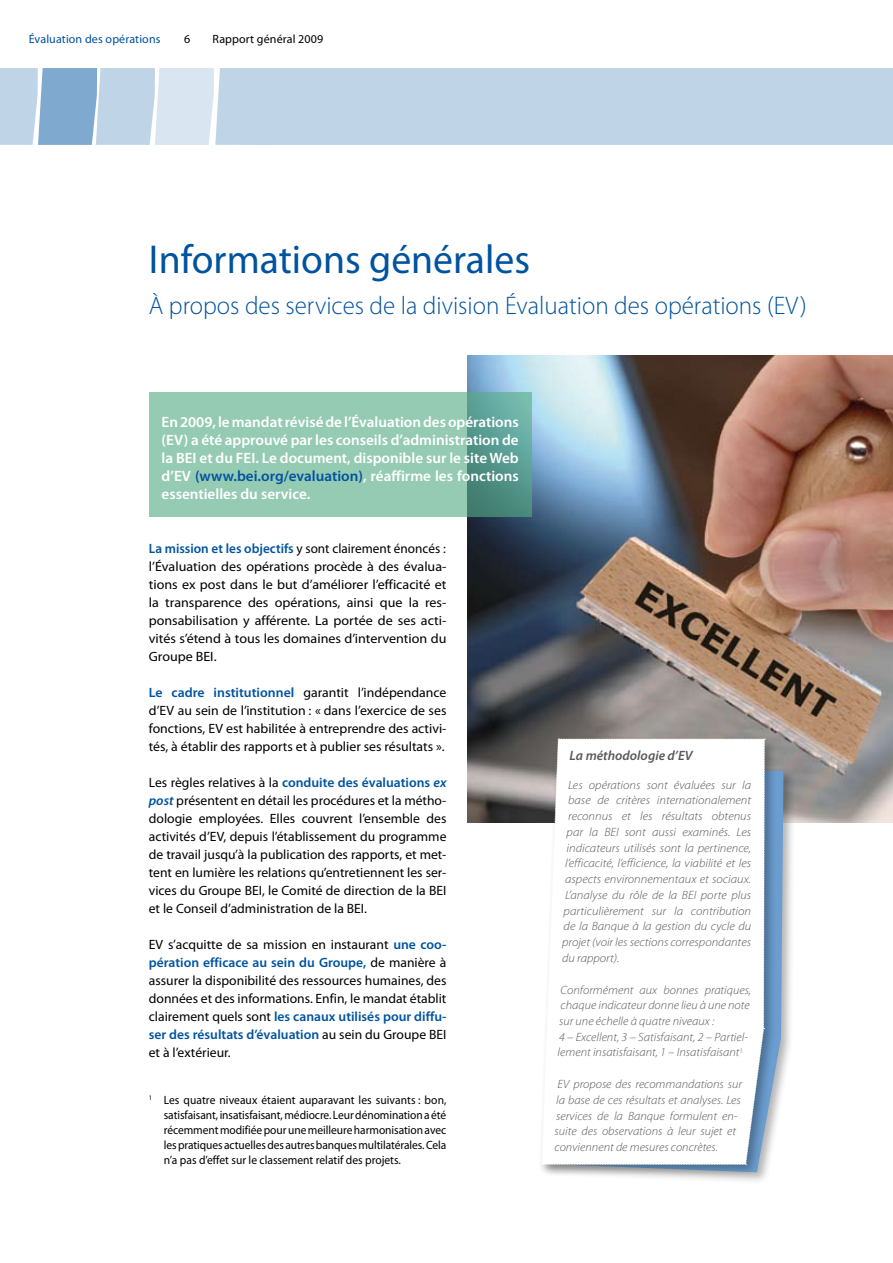
<style>
.page{position:relative;width:893px;height:1263px;background:#fff}
.page>*{position:absolute;margin:0;border:0;box-sizing:border-box;transform-origin:0 0}
.t1{font:40.5px "Myriad Pro";color:#00539f}
.t2{font:300 25.5px "Myriad Pro";color:#00539f}
.t3{font:600 15px/18px "Myriad Pro";color:#fff;text-align:justify}
.t4{font:13.5px/18px "Myriad Pro";color:#000;text-align:justify}
.t5{font:italic 600 13.5px "Myriad Pro";color:#58585a}
.t6{font:italic 300 12px "Myriad Pro";color:#58585a;scale:1.06 1}
.t7{font:italic 300 12px/15.8px "Myriad Pro";color:#58585a;scale:1.04 1}
.t8{font:12px/15px "Myriad Pro";color:#000;text-align:justify;scale:.96 1}
.t9{font:12px "Myriad Pro";letter-spacing:.01em;color:#00519e}
.t10{font:12px "Myriad Pro";color:#000}
.s1{color:#00539f}
.s2{font-weight:600;color:#00539f}
.s3{font-weight:600;font-style:italic;color:#00539f}
</style>
<div class="page">
<img style="left:468px;top:356px;width:425px;height:467px">
<div style="left:274px;top:68px;width:619px;height:77px;background:#bfd4e7"></div>
<svg style="left:0;top:68px;width:274px;height:77px;background:#bbd1e5"></svg>
<svg style="left:149px;top:392px;width:382px;height:125px;background:#8bc2ac"></svg>
<div style="left:539px;top:766px;width:256px;height:418px;background:#000;opacity:.3"></div>
<svg style="left:776px;top:771px;width:7px;height:401px;fill:#6b9dcf"></svg>
<div style="left:537px;top:735px;width:239px;height:441px;background:#000;opacity:.3"></div>
<svg style="left:541px;top:739px;width:224px;height:426px"></svg>
<p class="t9" style="left:29px;top:32px;width:133px">Évaluation des opérations</p>
<p class="t10" style="left:184px;top:32px;width:8px">6</p>
<p class="t10" style="left:213px;top:32px;width:112px">Rapport général 2009</p>
<h1 class="t1" style="left:149px;top:237px;width:383px">Informations générales</h1>
<h2 class="t2" style="left:149px;top:292px;width:659px">À propos des services de la division Évaluation des opérations (EV)</h2>
<p class="t3" style="left:162px;top:413px;width:359px">En 2009, le mandat révisé de l’Évaluation des opérations (EV) a été approuvé par les conseils d’administration de la BEI et du FEI. Le document, disponible sur le site Web d’EV <span class="s1">(www.bei.org/evaluation)</span>, réaffirme les fonctions essentielles du service.</p>
<p class="t4" style="left:149px;top:539px;width:299px"><span class="s2">La mission et les objectifs</span> y sont clairement énoncés : l’Évaluation des opérations procède à des évalua&shy;tions ex post dans le but d’améliorer l’efficacité et la transparence des opérations, ainsi que la res&shy;ponsabilisation y afférente. La portée de ses acti&shy;vités s’étend à tous les domaines d’intervention du Groupe BEI.</p>
<p class="t4" style="left:149px;top:683px;width:299px"><span class="s2">Le cadre institutionnel</span> garantit l’indépendance d’EV au sein de l’institution : « dans l’exercice de ses fonctions, EV est habilitée à entreprendre des activi&shy;tés, à établir des rapports et à publier ses résultats ».</p>
<p class="t4" style="left:149px;top:773px;width:299px">Les règles relatives à la <span class="s2">conduite des évaluations</span> <span class="s3">ex post</span> présentent en détail les procédures et la métho&shy;dologie employées. Elles couvrent l’ensemble des activités d’EV, depuis l’établissement du programme de travail jusqu’à la publication des rapports, et met&shy;tent en lumière les relations qu’entretiennent les ser&shy;vices du Groupe BEI, le Comité de direction de la BEI et le Conseil d’administration de la BEI.</p>
<p class="t4" style="left:149px;top:935px;width:299px">EV s’acquitte de sa mission en instaurant <span class="s2">une coo&shy;pération efficace au sein du Groupe,</span> de manière à assurer la disponibilité des ressources humaines, des données et des informations. Enfin, le mandat établit clairement quels sont <span class="s2">les canaux utilisés pour diffu&shy;ser des résultats d’évaluation</span> au sein du Groupe BEI et à l’extérieur.</p>
<p class="t8" style="left:164px;top:1093px;width:296px;text-indent:-15px"><sup>1</sup> Les quatre niveaux étaient auparavant les suivants : bon, satisfaisant, insatisfaisant, médiocre. Leur dénomination a été récemment modifiée pour une meilleure harmonisation avec les pratiques actuelles des autres banques multilatérales. Cela n’a pas d’effet sur le classement relatif des projets.</p>
<p class="t5" style="left:570px;top:748px;width:124px">La méthodologie d’EV</p>
<p class="t6" style="left:568px;top:778px;width:174px">Les opérations sont évaluées sur la</p>
<p class="t6" style="left:568px;top:794px;width:174px">base de critères internationalement</p>
<p class="t6" style="left:568px;top:810px;width:174px">reconnus et les résultats obtenus</p>
<p class="t6" style="left:567px;top:826px;width:176px">par la BEI sont aussi examinés. Les</p>
<p class="t6" style="left:567px;top:841px;width:176px">indicateurs utilisés sont la pertinence,</p>
<p class="t6" style="left:565px;top:857px;width:177px">l’efficacité, l’efficience, la viabilité et les</p>
<p class="t6" style="left:565px;top:873px;width:177px">aspects environnementaux et sociaux.</p>
<p class="t6" style="left:565px;top:888px;width:177px">L’analyse du rôle de la BEI porte plus</p>
<p class="t6" style="left:564px;top:904px;width:178px">particulièrement sur la contribution</p>
<p class="t6" style="left:564px;top:920px;width:178px">de la Banque à la gestion du cycle du</p>
<p class="t6" style="left:562px;top:936px;width:180px">projet (voir les sections correspondantes</p>
<p class="t6" style="left:562px;top:951px;width:56px">du rapport).</p>
<p class="t7" style="left:558px;top:982px;width:188px">Conformément aux bonnes pratiques, chaque indicateur donne lieu à une note sur une échelle à quatre niveaux :<br>4 – Excellent, 3 – Satisfaisant, 2 – Partiel&shy;lement insatisfaisant, 1 – Insatisfaisant<sup>1</sup></p>
<p class="t7" style="left:555px;top:1076px;width:182px">EV propose des recommandations sur la base de ces résultats et analyses. Les services de la Banque formulent en&shy;suite des observations à leur sujet et conviennent de mesures concrètes.</p>
</div>
